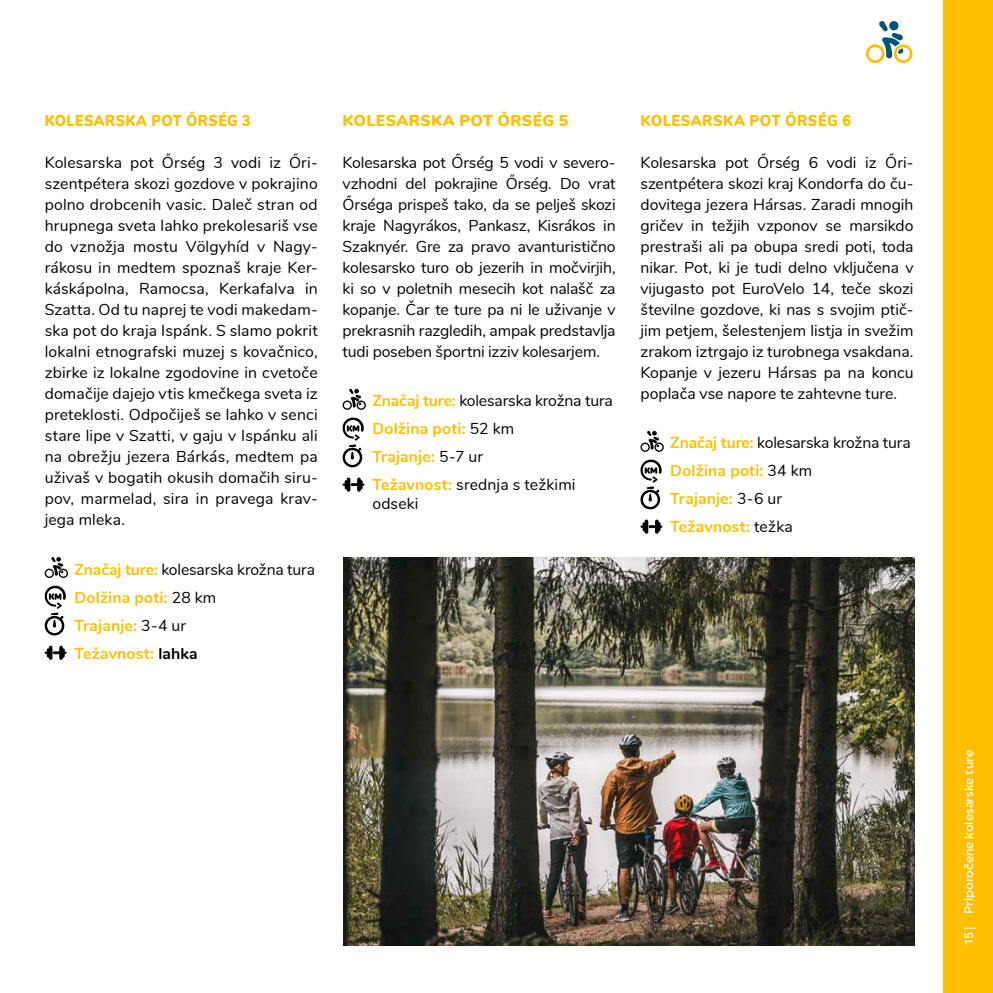
<style>
.page{position:relative;width:993px;height:993px;background:#fff}
.page>*{position:absolute;margin:0;border:0;box-sizing:border-box;transform-origin:0 0}
.t1{font:15.75px/21px "Nunito";color:#000;text-align:justify}
.t2{font:700 15.75px/28px "Nunito";letter-spacing:.01em;color:#fdbf00}
.t3{font:900 15.75px "Nunito";letter-spacing:.03em;color:#fdbf00;scale:.9 1}
.t4{font:900 15.75px "Nunito";letter-spacing:.03em;color:#fdbf00}
.t5{font:900 15.75px "Nunito";letter-spacing:.03em;color:#fdbf00;scale:.92 1}
.t6{font:500 12.25px "Uniform Rnd";letter-spacing:-.005em;color:#fff}
.s1{font-weight:400;color:#000}
.s2{color:#000}
.s3{font-weight:700;color:#fdbf00}
</style>
<div class="page">
<img style="left:343px;top:557px;width:571px;height:388px">
<div style="left:943px;top:0;width:49px;height:992px;background:#fdbf00"></div>
<svg style="left:45px;top:557px;width:23px;height:21px"></svg>
<svg style="left:44px;top:585px;width:22px;height:50px"></svg>
<svg style="left:45px;top:645px;width:22px;height:14px"></svg>
<svg style="left:342px;top:389px;width:24px;height:21px"></svg>
<svg style="left:342px;top:417px;width:22px;height:50px"></svg>
<svg style="left:342px;top:477px;width:22px;height:14px"></svg>
<svg style="left:640px;top:431px;width:23px;height:21px"></svg>
<svg style="left:640px;top:459px;width:21px;height:50px"></svg>
<svg style="left:640px;top:519px;width:22px;height:14px"></svg>
<svg style="left:865px;top:21px;width:47px;height:42px"></svg>
<p class="t3" style="left:45px;top:109px;width:230px">KOLESARSKA POT ŐRSÉG 3</p>
<p class="t1" style="left:45px;top:151px;width:274px">Kolesarska pot Őrség 3 vodi iz Őri&shy;szentpétera skozi gozdove v pokrajino polno drobcenih vasic. Daleč stran od hrupnega sveta lahko prekolesariš vse do vznožja mostu Völgyhíd v Nagy&shy;rákosu in medtem spoznaš kraje Ker&shy;káskápolna, Ramocsa, Kerkafalva in Szatta. Od tu naprej te vodi makedam&shy;ska pot do kraja Ispánk. S slamo pokrit lokalni etnografski muzej s kovačnico, zbirke iz lokalne zgodovine in cvetoče domačije dajejo vtis kmečkega sveta iz preteklosti. Odpočiješ se lahko v senci stare lipe v Szatti, v gaju v Ispánku ali na obrežju jezera Bárkás, medtem pa uživaš v bogatih okusih domačih siru&shy;pov, marmelad, sira in pravega krav&shy;jega mleka.</p>
<p class="t2" style="left:74px;top:554px;width:242px">Značaj ture: <span class="s1">kolesarska krožna tura<br></span>Dolžina poti: <span class="s1">28 km<br></span>Trajanje: <span class="s1">3-4 ur<br></span>Težavnost: <span class="s2">lahka</span></p>
<p class="t4" style="left:342px;top:109px;width:227px">KOLESARSKA POT ŐRSÉG 5</p>
<p class="t1" style="left:342px;top:151px;width:274px">Kolesarska pot Őrség 5 vodi v severo&shy;vzhodni del pokrajine Őrség. Do vrat Őrséga prispeš tako, da se pelješ skozi kraje Nagyrákos, Pankasz, Kisrákos in Szaknyér. Gre za pravo avanturistično kolesarsko turo ob jezerih in močvirjih, ki so v poletnih mesecih kot nalašč za kopanje. Čar te ture pa ni le uživanje v prekrasnih razgledih, ampak predstavlja tudi poseben športni izziv kolesarjem.</p>
<p class="t1" style="left:372px;top:386px;width:242px;line-height:28px;text-align:left"><span class="s3">Značaj ture:</span> kolesarska krožna tura<br><span class="s3">Dolžina poti:</span> 52 km<br><span class="s3">Trajanje:</span> 5-7 ur<br><span class="s3">Težavnost:</span> srednja s težkimi</p>
<p class="t1" style="left:372px;top:492px;width:48px">odseki</p>
<p class="t5" style="left:640px;top:109px;width:230px">KOLESARSKA POT ŐRSÉG 6</p>
<p class="t1" style="left:640px;top:151px;width:274px">Kolesarska pot Őrség 6 vodi iz Őri&shy;szentpétera skozi kraj Kondorfa do ču&shy;dovitega jezera Hársas. Zaradi mnogih gričev in težjih vzponov se marsikdo prestraši ali pa obupa sredi poti, toda nikar. Pot, ki je tudi delno vključena v vijugasto pot EuroVelo 14, teče skozi številne gozdove, ki nas s svojim ptič&shy;jim petjem, šelestenjem listja in svežim zrakom iztrgajo iz turobnega vsakdana.<br>Kopanje v jezeru Hársas pa na koncu poplača vse napore te zahtevne ture.</p>
<p class="t2" style="left:670px;top:428px;width:242px">Značaj ture: <span class="s1">kolesarska krožna tura<br></span>Dolžina poti: <span class="s1">34 km<br></span>Trajanje: <span class="s1">3-6 ur<br></span>Težavnost: <span class="s1">težka</span></p>
<p class="t6" style="left:961px;top:913px;width:166px;rotate:-90deg">Priporočene kolesarske ture</p>
<p class="t6" style="left:961px;top:944px;width:15px;rotate:-90deg">15</p>
</div>
